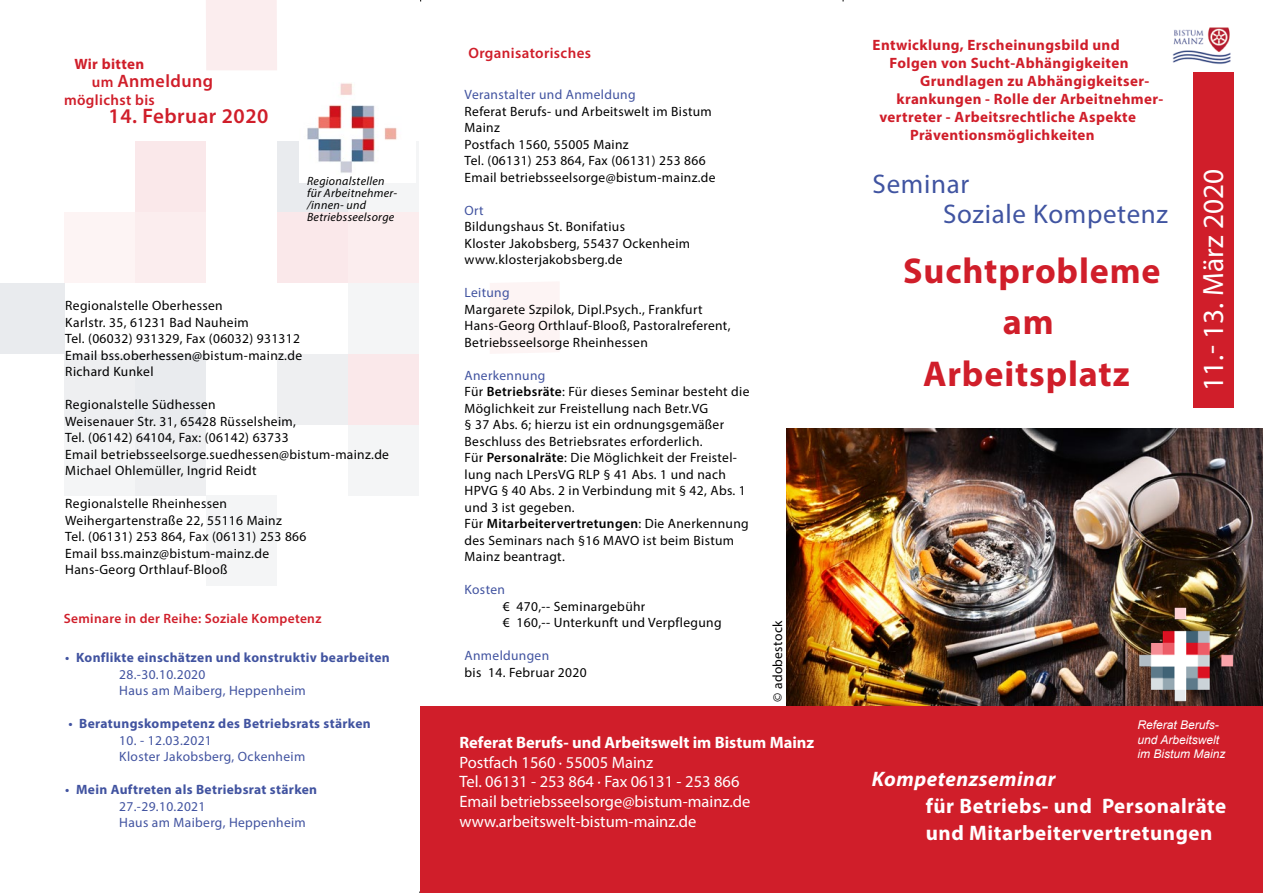
<style>
.page{position:relative;width:1263px;height:893px;background:#fff}
.page>*{position:absolute;margin:0;border:0;box-sizing:border-box;transform-origin:0 0}
.t1{font:700 36px "Myriad Pro";letter-spacing:.025em;color:#d01e2a}
.t2{font:29.4px "Myriad Pro";color:#fff}
.t3{font:27px/30px "Myriad Pro";letter-spacing:.025em;color:#4054a1}
.t4{font:700 21px/27px "Myriad Pro";letter-spacing:.025em;color:#fffeff}
.t5{font:italic 700 21px "Myriad Pro";letter-spacing:.025em;color:#fffeff}
.t6{font:600 21px "Myriad Pro";letter-spacing:.025em;color:#d01e2a}
.t7{font:600 18px "Myriad Pro";letter-spacing:.025em;color:#d01e2a}
.t8{font:16.5px/19.8px "Myriad Pro";color:#fff}
.t9{font:700 16.5px "Myriad Pro";color:#fff}
.t10{font:700 15px "Myriad Pro";letter-spacing:.025em;color:#d01e2a}
.t11{font:600 15px "Myriad Pro";letter-spacing:.025em;color:#d01e2a}
.t12{font:13.5px/16.5px "Myriad Pro";letter-spacing:.025em;color:#000}
.t13{font:13.5px/16.5px "Myriad Pro";letter-spacing:.025em;color:#4153a0}
.t14{font:700 13.5px/16.5px "Myriad Pro";letter-spacing:.025em;color:#4153a0}
.t15{font:600 13.5px "Myriad Pro";letter-spacing:.025em;color:#d01e2a}
.t16{font:italic 12px/12px "Myriad Pro";letter-spacing:.025em;color:#000}
.t17{font:italic 12px/14.4px "Arial";color:#fff}
.s1{font-size:15px}
.s2{font-weight:600}
.s3{font-weight:400}
.s4{font-weight:700}
.s5{color:#4153a0}
</style>
<div class="page">
<div style="left:420px;top:706px;width:843px;height:187px;background:#d01e2a"></div>
<div style="left:135px;top:425px;width:71px;height:71px;background:#eeeff1"></div>
<div style="left:348px;top:425px;width:71px;height:71px;background:#f4f5f6"></div>
<div style="left:64px;top:354px;width:71px;height:71px;background:#eeeff1"></div>
<div style="left:135px;top:354px;width:71px;height:71px;background:#e9ebee"></div>
<div style="left:277px;top:354px;width:71px;height:71px;background:#eeeff1"></div>
<div style="left:348px;top:354px;width:71px;height:71px;background:#fae8ea"></div>
<div style="left:348px;top:283px;width:71px;height:71px;background:#f4f5f6"></div>
<div style="left:64px;top:212px;width:71px;height:71px;background:#fdf4f4"></div>
<div style="left:135px;top:212px;width:71px;height:71px;background:#fbedee"></div>
<div style="left:277px;top:212px;width:71px;height:71px;background:#fae8ea"></div>
<div style="left:348px;top:212px;width:71px;height:71px;background:#fbedee"></div>
<div style="left:135px;top:141px;width:71px;height:71px;background:#fae8ea"></div>
<div style="left:348px;top:141px;width:71px;height:71px;background:#f4f5f6"></div>
<div style="left:206px;top:0;width:71px;height:70px;background:#fbedee"></div>
<div style="left:206px;top:496px;width:71px;height:90px;background:#f4f5f6"></div>
<div style="left:277px;top:141px;width:71px;height:71px;background:#e9ebee"></div>
<div style="left:0;top:283px;width:64px;height:71px;background:#e9ebee"></div>
<div style="left:64px;top:425px;width:71px;height:71px;background:#f4f5f6"></div>
<div style="left:490px;top:282px;width:69px;height:71px;background:#fdf4f4"></div>
<img style="left:300px;top:83px;width:116px;height:99px">
<img style="left:1173px;top:27px;width:58px;height:37px">
<img style="left:787px;top:428px;width:476px;height:277px">
<img style="left:1134px;top:606px;width:110px;height:98px">
<div style="left:1193px;top:72px;width:40px;height:335px;background:#d01e2a"></div>
<p class="t10" style="left:74px;top:54px;width:71px">Wir bitten</p>
<h3 class="t7" style="left:92px;top:69px;width:123px"><span class="s1">um</span> Anmeldung</h3>
<p class="t11" style="left:64px;top:90px;width:92px">möglichst bis</p>
<h3 class="t6" style="left:109px;top:102px;width:161px">14. Februar 2020</h3>
<p class="t16" style="left:307px;top:175px;width:92px">Regionalstellen für Arbeitnehmer-/innen- und<br>Betriebsseelsorge</p>
<p class="t12" style="left:65px;top:297px;width:238px">Regionalstelle Oberhessen<br>Karlstr. 35, 61231 Bad Nauheim<br>Tel. (06032) 931329, Fax (06032) 931312<br>Email bss.oberhessen@bistum-mainz.de<br>Richard Kunkel</p>
<p class="t12" style="left:65px;top:396px;width:325px">Regionalstelle Südhessen<br>Weisenauer Str. 31, 65428 Rüsselsheim,<br>Tel. (06142) 64104, Fax: (06142) 63733<br>Email betriebsseelsorge.suedhessen@bistum-mainz.de Michael Ohlemüller, Ingrid Reidt</p>
<p class="t12" style="left:65px;top:495px;width:243px">Regionalstelle Rheinhessen Weihergartenstraße 22, 55116 Mainz<br>Tel. (06131) 253 864, Fax (06131) 253 866<br>Email bss.mainz@bistum-mainz.de Hans-Georg Orthlauf-Blooß</p>
<p class="t15" style="left:64px;top:610px;width:259px">Seminare in der Reihe: Soziale Kompetenz</p>
<p class="t14" style="left:119px;top:649px;width:272px;text-indent:-54px"><span class="s2">•</span> Konflikte einschätzen und konstruktiv bearbeiten<br><span class="s3">28.-30.10.2020<br>Haus am Maiberg, Heppenheim</span></p>
<p class="t14" style="left:68px;top:715px;width:304px"><span class="s2">•</span> Beratungskompetenz des Betriebsrats stärken</p>
<p class="t13" style="left:119px;top:732px;width:187px">10. - 12.03.2021<br>Kloster Jakobsberg, Ockenheim</p>
<p class="t13" style="left:119px;top:781px;width:199px;text-indent:-54px"><span class="s2">•</span> <span class="s4">Mein Auftreten als Betriebsrat stärken<br></span>27.-29.10.2021<br>Haus am Maiberg, Heppenheim</p>
<p class="t11" style="left:468px;top:43px;width:124px">Organisatorisches</p>
<p class="t13" style="left:465px;top:86px;width:172px">Veranstalter und Anmeldung</p>
<p class="t12" style="left:465px;top:103px;width:253px">Referat Berufs- und Arbeitswelt im Bistum<br>Mainz<br>Postfach 1560, 55005 Mainz<br>Tel. (06131) 253 864, Fax (06131) 253 866<br>Email betriebsseelsorge@bistum-mainz.de</p>
<p class="t13" style="left:465px;top:202px;width:21px">Ort</p>
<p class="t12" style="left:465px;top:218px;width:227px">Bildungshaus St. Bonifatius<br>Kloster Jakobsberg, 55437 Ockenheim www.klosterjakobsberg.de</p>
<p class="t13" style="left:465px;top:284px;width:47px">Leitung</p>
<p class="t12" style="left:465px;top:301px;width:267px">Margarete Szpilok, Dipl.Psych., Frankfurt<br>Hans-Georg Orthlauf-Blooß, Pastoralreferent,<br>Betriebsseelsorge Rheinhessen</p>
<p class="t12" style="left:465px;top:367px;width:286px"><span class="s5">Anerkennung<br></span>Für <span class="s2">Betriebsräte</span>: Für dieses Seminar besteht die Möglichkeit zur Freistellung nach Betr.VG<br>§ 37 Abs. 6; hierzu ist ein ordnungsgemäßer Beschluss des Betriebsrates erforderlich.<br>Für <span class="s2">Personalräte</span>: Die Möglichkeit der Freistel&shy;lung nach LPersVG RLP § 41 Abs. 1 und nach HPVG § 40 Abs. 2 in Verbindung mit § 42, Abs. 1 und 3 ist gegeben.<br>Für <span class="s2">Mitarbeitervertretungen</span>: Die Anerkennung des Seminars nach §16 MAVO ist beim Bistum Mainz beantragt.</p>
<p class="t13" style="left:465px;top:581px;width:42px">Kosten</p>
<p class="t12" style="left:503px;top:598px;width:220px">€ 470,-- Seminargebühr<br>€ 160,-- Unterkunft und Verpflegung</p>
<p class="t13" style="left:465px;top:647px;width:86px">Anmeldungen</p>
<p class="t12" style="left:465px;top:664px;width:124px">bis 14. Februar 2020</p>
<p class="t12" style="left:769px;top:702px;width:83px;rotate:-90deg">© adobestock</p>
<p class="t9" style="left:459px;top:731px;width:356px">Referat Berufs- und Arbeitswelt im Bistum Mainz</p>
<p class="t8" style="left:459px;top:752px;width:293px">Postfach 1560 · 55005 Mainz<br>Tel. 06131 - 253 864 · Fax 06131 - 253 866<br>Email betriebsseelsorge@bistum-mainz.de www.arbeitswelt-bistum-mainz.de</p>
<p class="t10" style="left:873px;top:35px;width:249px">Entwicklung, Erscheinungsbild und</p>
<p class="t10" style="left:890px;top:53px;width:240px">Folgen von Sucht-Abhängigkeiten</p>
<p class="t10" style="left:920px;top:71px;width:230px">Grundlagen zu Abhängigkeitser-</p>
<p class="t10" style="left:896px;top:89px;width:268px">krankungen - Rolle der Arbeitnehmer-</p>
<p class="t10" style="left:879px;top:107px;width:258px">vertreter - Arbeitsrechtliche Aspekte</p>
<p class="t10" style="left:910px;top:125px;width:186px">Präventionsmöglichkeiten</p>
<h3 class="t3" style="left:943px;top:168px;width:227px;text-indent:-70px">Seminar<br>Soziale Kompetenz</h3>
<h1 class="t1" style="left:903px;top:247px;width:259px">Suchtprobleme</h1>
<h1 class="t1" style="left:1003px;top:298px;width:52px">am</h1>
<h1 class="t1" style="left:923px;top:350px;width:208px">Arbeitsplatz</h1>
<h2 class="t2" style="left:1195px;top:391px;width:224px;rotate:-90deg">11.- 13. März 2020</h2>
<p class="t17" style="left:1137px;top:718px;width:90px">Referat Berufs&shy;und Arbeitswelt im Bistum Mainz</p>
<h3 class="t5" style="left:872px;top:765px;width:185px">Kompetenzseminar</h3>
<h3 class="t4" style="left:926px;top:792px;width:302px">für Betriebs- und Personalräte und Mitarbeitervertretungen</h3>
</div>
